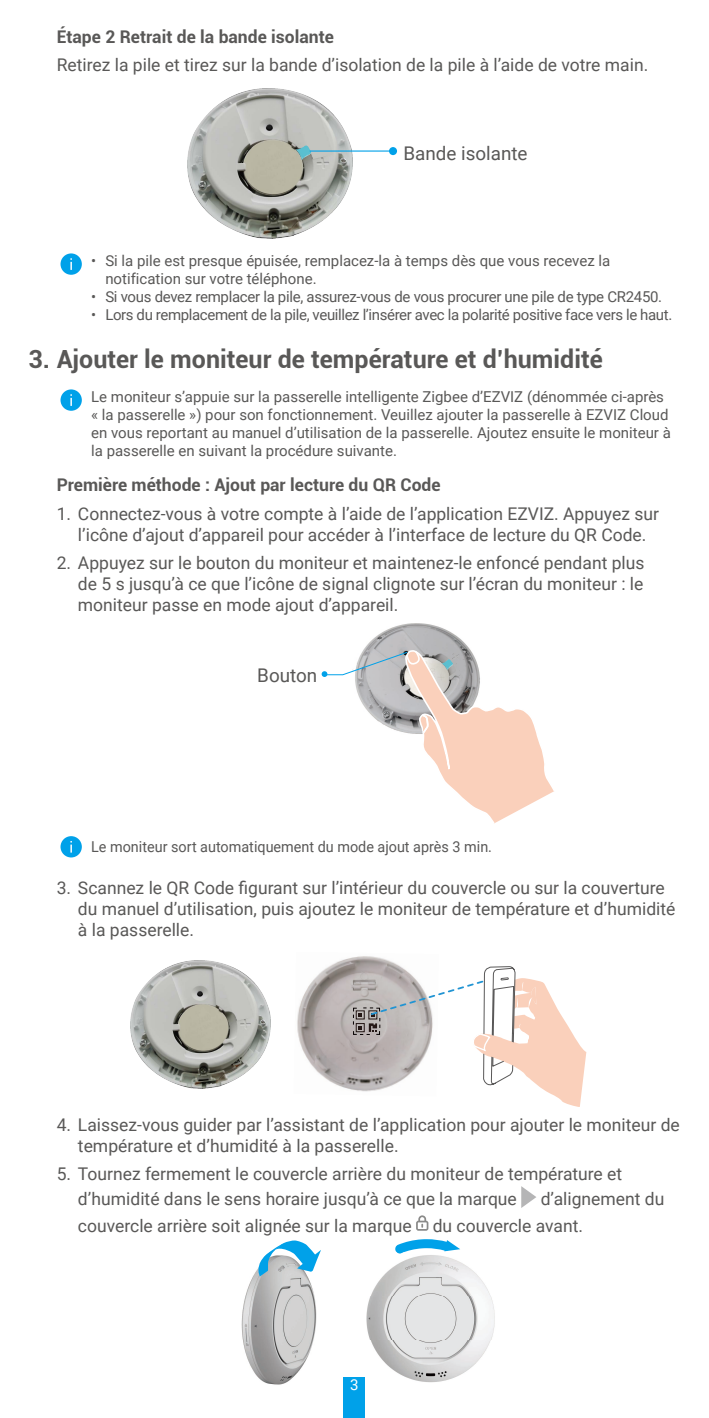
<style>
.page{position:relative;width:709px;height:1418px;background:#fff}
.page>*{position:absolute;margin:0;border:0;box-sizing:border-box;transform-origin:0 0}
.t1{font:700 25px "Roboto";color:#595857}
.t2{font:18.75px "Roboto";color:#595857}
.t3{font:17.5px/21px "Roboto";color:#595857}
.t4{font:700 17.5px "Roboto";color:#595857}
.t5{font:15px/18px "Roboto";color:#595857}
.t6{font:15px "Roboto";letter-spacing:-.025em;color:#595857}
.t7{font:15px "Roboto";letter-spacing:-.02em;color:#595857}
.t8{font:15px "Roboto";color:#595857;scale:.96 1}
.t9{font:15px "Roboto";color:#fff}
</style>
<div class="page">
<div style="left:344px;top:1376px;width:21px;height:41px;background:#00a1e9"></div>
<img style="left:188px;top:88px;width:164px;height:150px">
<img style="left:295px;top:145px;width:17px;height:15px">
<div style="left:389px;top:147px;width:8px;height:8px;background:#00a1e9;border-radius:50%"></div>
<hr style="left:310px;top:150px;width:83px;height:2px;background:#00a1e9">
<div style="left:60px;top:253px;width:22px;height:22px;background:#00a1e9;border-radius:50%"></div>
<svg style="left:70px;top:258px;width:2px;height:12px"></svg>
<div style="left:60px;top:389px;width:22px;height:22px;background:#00a1e9;border-radius:50%"></div>
<svg style="left:70px;top:394px;width:2px;height:12px"></svg>
<img style="left:365px;top:623px;width:104px;height:25px">
<svg style="left:321px;top:648px;width:233px;height:176px"></svg>
<div style="left:60px;top:836px;width:22px;height:21px;background:#00a1e9;border-radius:50%"></div>
<svg style="left:70px;top:841px;width:2px;height:11px"></svg>
<img style="left:130px;top:960px;width:140px;height:128px">
<img style="left:297px;top:957px;width:56px;height:133px">
<svg style="left:353px;top:956px;width:233px;height:151px"></svg>
<svg style="left:521px;top:1186px;width:15px;height:21px"></svg>
<svg style="left:416px;top:1215px;width:12px;height:15px"></svg>
<img style="left:241px;top:1269px;width:76px;height:116px">
<img style="left:366px;top:1253px;width:129px;height:130px">
<svg style="left:395px;top:1239px;width:65px;height:14px"></svg>
<svg style="left:258px;top:1240px;width:63px;height:36px"></svg>
<p class="t4" style="left:57px;top:25px;width:279px">Étape 2 Retrait de la bande isolante</p>
<p class="t3" style="left:57px;top:54px;width:593px">Retirez la pile et tirez sur la bande d’isolation de la pile à l’aide de votre main.</p>
<p class="t2" style="left:403px;top:140px;width:126px">Bande isolante</p>
<p class="t5" style="left:105px;top:251px;width:506px;text-indent:-14px">• Si la pile est presque épuisée, remplacez-la à temps dès que vous recevez la notification sur votre téléphone.</p>
<p class="t7" style="left:91px;top:286px;width:572px">• Si vous devez remplacer la pile, assurez-vous de vous procurer une pile de type CR2450.</p>
<p class="t6" style="left:91px;top:304px;width:582px">• Lors du remplacement de la pile, veuillez l’insérer avec la polarité positive face vers le haut.</p>
<h1 class="t1" style="left:28px;top:341px;width:576px">3. Ajouter le moniteur de température et d’humidité</h1>
<p class="t5" style="left:91px;top:387px;width:581px">Le moniteur s’appuie sur la passerelle intelligente Zigbee d’EZVIZ (dénommée ci-après « la passerelle ») pour son fonctionnement. Veuillez ajouter la passerelle à EZVIZ Cloud en vous reportant au manuel d’utilisation de la passerelle. Ajoutez ensuite le moniteur à la passerelle en suivant la procédure suivante.</p>
<p class="t4" style="left:57px;top:472px;width:385px">Première méthode : Ajout par lecture du QR Code</p>
<p class="t3" style="left:57px;top:503px;width:604px;text-align:center">1. Connectez-vous à votre compte à l’aide de l’application EZVIZ. Appuyez sur l’icône d’ajout d’appareil pour accéder à l’interface de lecture du QR Code.</p>
<p class="t3" style="left:78px;top:552px;width:568px;text-align:justify;text-indent:-21px">2. Appuyez sur le bouton du moniteur et maintenez-le enfoncé pendant plus de 5 s jusqu’à ce que l’icône de signal clignote sur l’écran du moniteur : le moniteur passe en mode ajout d’appareil.</p>
<p class="t2" style="left:257px;top:662px;width:62px">Bouton</p>
<p class="t8" style="left:91px;top:836px;width:419px">Le moniteur sort automatiquement du mode ajout après 3 min.</p>
<p class="t3" style="left:78px;top:876px;width:599px;text-indent:-21px">3. Scannez le QR Code figurant sur l’intérieur du couvercle ou sur la couverture du manuel d’utilisation, puis ajoutez le moniteur de température et d’humidité à la passerelle.</p>
<p class="t3" style="left:78px;top:1113px;width:603px;text-indent:-21px">4. Laissez-vous guider par l’assistant de l’application pour ajouter le moniteur de température et d’humidité à la passerelle.</p>
<p class="t3" style="left:78px;top:1160px;width:546px;line-height:25px;text-indent:-21px">5. Tournez fermement le couvercle arrière du moniteur de température et d’humidité dans le sens horaire jusqu’à ce que la marque</p>
<p class="t3" style="left:78px;top:1185px;width:588px;line-height:26.5px;text-indent:463px">d’alignement du couvercle arrière soit alignée sur la marque du couvercle avant.</p>
<p class="t9" style="left:350px;top:1373px;width:10px">3</p>
</div>
